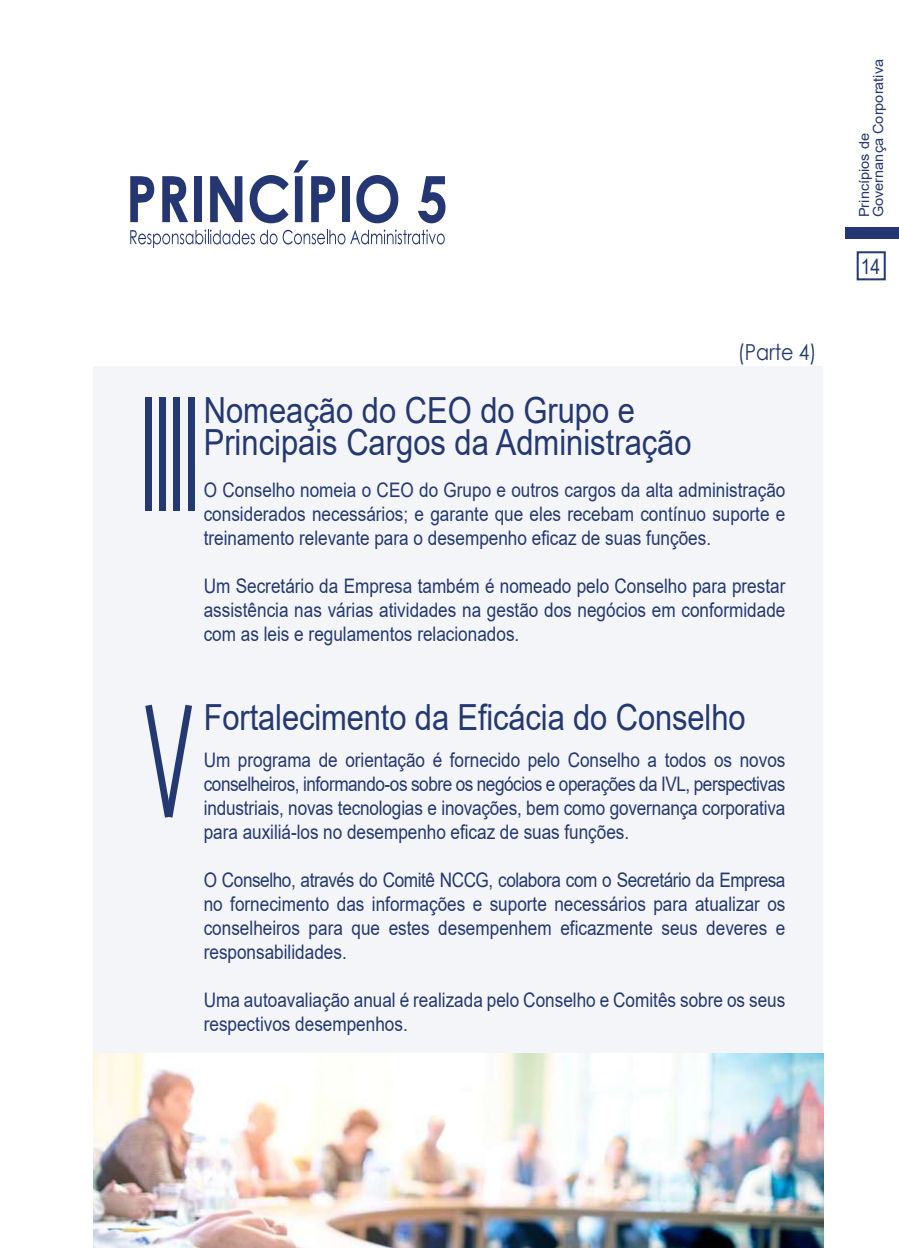
<style>
.page{position:relative;width:899px;height:1248px;background:#fff}
.page>*{position:absolute;margin:0;border:0;box-sizing:border-box;transform-origin:0 0}
.t1{font:36px/32px "Arial";color:#243872;scale:.86 1}
.t2{font:22px "Century Gothic";letter-spacing:-.005em;color:#243872;scale:.87 1}
.t3{font:20.8px "Arial Narrow";color:#253772;scale:1.04 1}
.t4{font:20px/24px "Arial";color:#243872;text-align:justify;scale:.86 1}
.t5{font:14px/14px "Arial";color:#253772;scale:1.04 1}
</style>
<div class="page">
<div style="left:93px;top:366px;width:729px;height:690px;background:#f4f5f8"></div>
<svg style="left:145px;top:704px;width:47px;height:113px"></svg>
<div style="left:145px;top:397px;width:7px;height:113px;background:#243872"></div>
<div style="left:159px;top:397px;width:6px;height:113px;background:#243872"></div>
<div style="left:173px;top:397px;width:7px;height:113px;background:#243872"></div>
<div style="left:188px;top:397px;width:6px;height:113px;background:#243872"></div>
<img style="left:93px;top:1053px;width:730px;height:194px">
<div style="left:845px;top:227px;width:54px;height:11px;background:#253772"></div>
<div style="left:856px;top:251px;width:29px;height:29px;border:2px solid #253772"></div>
<svg style="left:130px;top:176px;width:24px;height:46px"></svg>
<svg style="left:162px;top:176px;width:26px;height:46px"></svg>
<div style="left:194px;top:176px;width:7px;height:46px;background:#253772"></div>
<svg style="left:210px;top:176px;width:32px;height:46px"></svg>
<svg style="left:250px;top:160px;width:85px;height:63px"></svg>
<div style="left:342px;top:176px;width:8px;height:46px;background:#253772"></div>
<svg style="left:356px;top:175px;width:42px;height:48px"></svg>
<svg style="left:418px;top:176px;width:27px;height:47px"></svg>
<svg style="left:130px;top:229px;width:147px;height:19px"></svg>
<svg style="left:283px;top:229px;width:162px;height:15px"></svg>
<p class="t2" style="left:738px;top:336px;width:92px">(Parte 4)</p>
<h1 class="t1" style="left:204px;top:394px;width:569px">Nomeação do CEO do Grupo e<br>Principais Cargos da Administração</h1>
<p class="t4" style="left:204px;top:478px;width:678px">O Conselho nomeia o CEO do Grupo e outros cargos da alta administração considerados necessários; e garante que eles recebam contínuo suporte e treinamento relevante para o desempenho eficaz de suas funções.</p>
<p class="t4" style="left:204px;top:574px;width:678px">Um Secretário da Empresa também é nomeado pelo Conselho para prestar assistência nas várias atividades na gestão dos negócios em conformidade com as leis e regulamentos relacionados.</p>
<h1 class="t1" style="left:204px;top:701px;width:631px">Fortalecimento da Eficácia do Conselho</h1>
<p class="t4" style="left:204px;top:747px;width:678px">Um programa de orientação é fornecido pelo Conselho a todos os novos conselheiros, informando-os sobre os negócios e operações da IVL, perspectivas industriais, novas tecnologias e inovações, bem como governança corporativa para auxiliá-los no desempenho eficaz de suas funções.</p>
<p class="t4" style="left:204px;top:867px;width:678px">O Conselho, através do Comitê NCCG, colabora com o Secretário da Empresa no fornecimento das informações e suporte necessários para atualizar os conselheiros para que estes desempenhem eficazmente seus deveres e responsabilidades.</p>
<p class="t4" style="left:204px;top:987px;width:678px">Uma autoavaliação anual é realizada pelo Conselho e Comitês sobre os seus respectivos desempenhos.</p>
<p class="t5" style="left:857px;top:217px;width:154px;rotate:-90deg">Princípios de<br>Governança Corporativa</p>
<p class="t3" style="left:860px;top:251px;width:20px">14</p>
</div>
